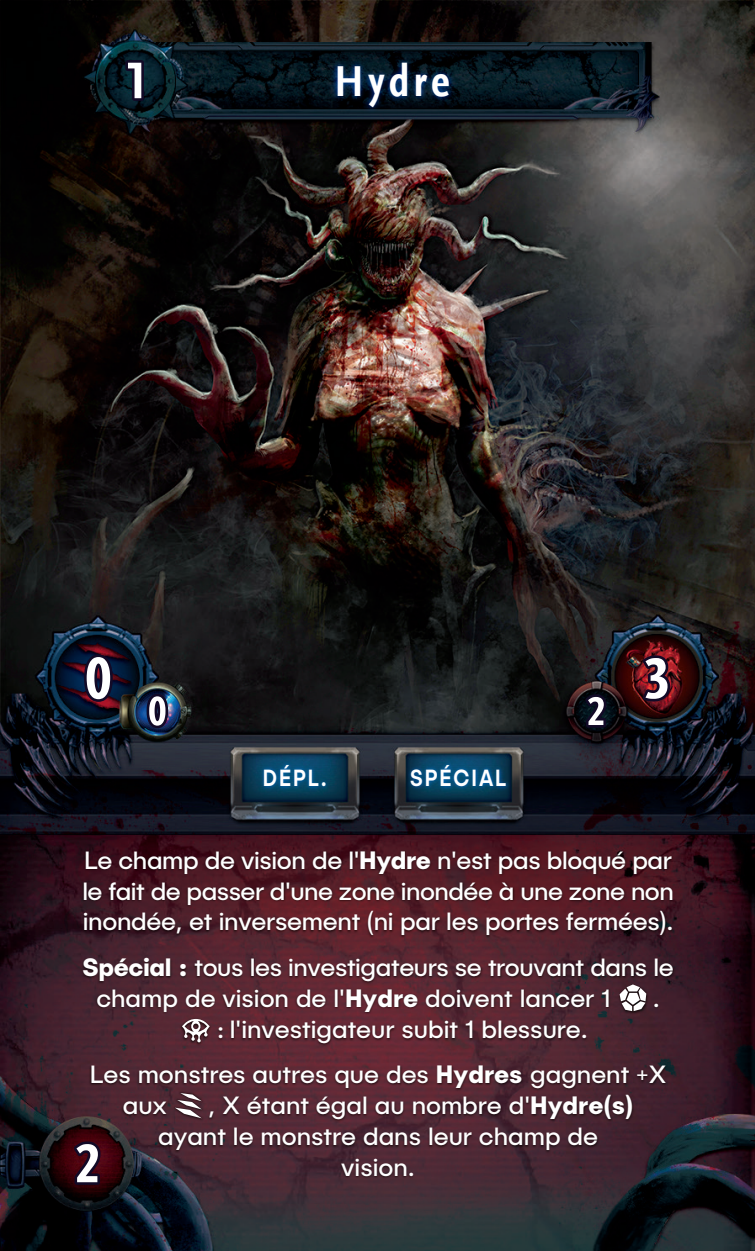
<style>
.page{position:relative;width:755px;height:1251px;background:#fff}
.page>*{position:absolute;margin:0;border:0;box-sizing:border-box;transform-origin:0 0}
.t1{font:700 condensed 45.5px "Scala Sans Offc Pro";letter-spacing:.095em;color:#fff}
.t2{font:25.2px/30.8px "Publica Sans";color:#fff}
.t3{font:500 23.45px "Publica Sans";letter-spacing:.095em;color:#fff;scale:.86 1}
.s1{font-weight:700}
</style>
<div class="page">
<img style="left:0;top:0;width:754px;height:1250px">
<img style="left:325px;top:49px;width:138px;height:69px">
<svg style="left:125px;top:60px;width:19px;height:41px"></svg>
<svg style="left:84px;top:654px;width:29px;height:47px"></svg>
<svg style="left:73px;top:1141px;width:6px;height:43px"></svg>
<svg style="left:146px;top:693px;width:22px;height:35px"></svg>
<svg style="left:584px;top:694px;width:22px;height:33px"></svg>
<svg style="left:642px;top:655px;width:27px;height:46px"></svg>
<img style="left:256px;top:758px;width:259px;height:40px">
<img style="left:79px;top:845px;width:598px;height:341px">
<svg style="left:619px;top:984px;width:26px;height:26px"></svg>
<svg style="left:182px;top:1018px;width:28px;height:24px"></svg>
<img style="left:171px;top:1089px;width:35px;height:33px">
<svg style="left:175px;top:1092px;width:26px;height:26px"></svg>
<h1 class="t1" style="left:334px;top:55px;width:116px">Hydre</h1>
<p class="t3" style="left:263px;top:763px;width:76px">DÉPL.</p>
<p class="t3" style="left:410px;top:763px;width:113px">SPÉCIAL</p>
<p class="t2" style="left:82px;top:843px;width:592px;text-align:justify">Le champ de vision de l'<span class="s1">Hydre</span> n'est pas bloqué par le fait de passer d'une zone inondée à une zone non inondée, et inversement (ni par les portes fermées).</p>
<p class="t2" style="left:96px;top:950px;width:578px;text-indent:-14px"><span class="s1">Spécial :</span> tous les investigateurs se trouvant dans le champ de vision de l'<span class="s1">Hydre</span> doivent lancer 1</p>
<p class="t2" style="left:652px;top:981px;width:9px">.</p>
<p class="t2" style="left:90px;top:1006px;width:577px;line-height:44.8px;text-indent:127px">: l'investigateur subit 1 blessure.<br>Les monstres autres que des <span class="s1">Hydres</span> gagnent +X</p>
<p class="t2" style="left:123px;top:1088px;width:46px">aux</p>
<p class="t2" style="left:209px;top:1088px;width:426px">, X étant égal au nombre d'<span class="s1">Hydre(s)</span></p>
<p class="t2" style="left:158px;top:1119px;width:441px">ayant le monstre dans leur champ de</p>
<p class="t2" style="left:341px;top:1150px;width:75px">vision.</p>
</div>
